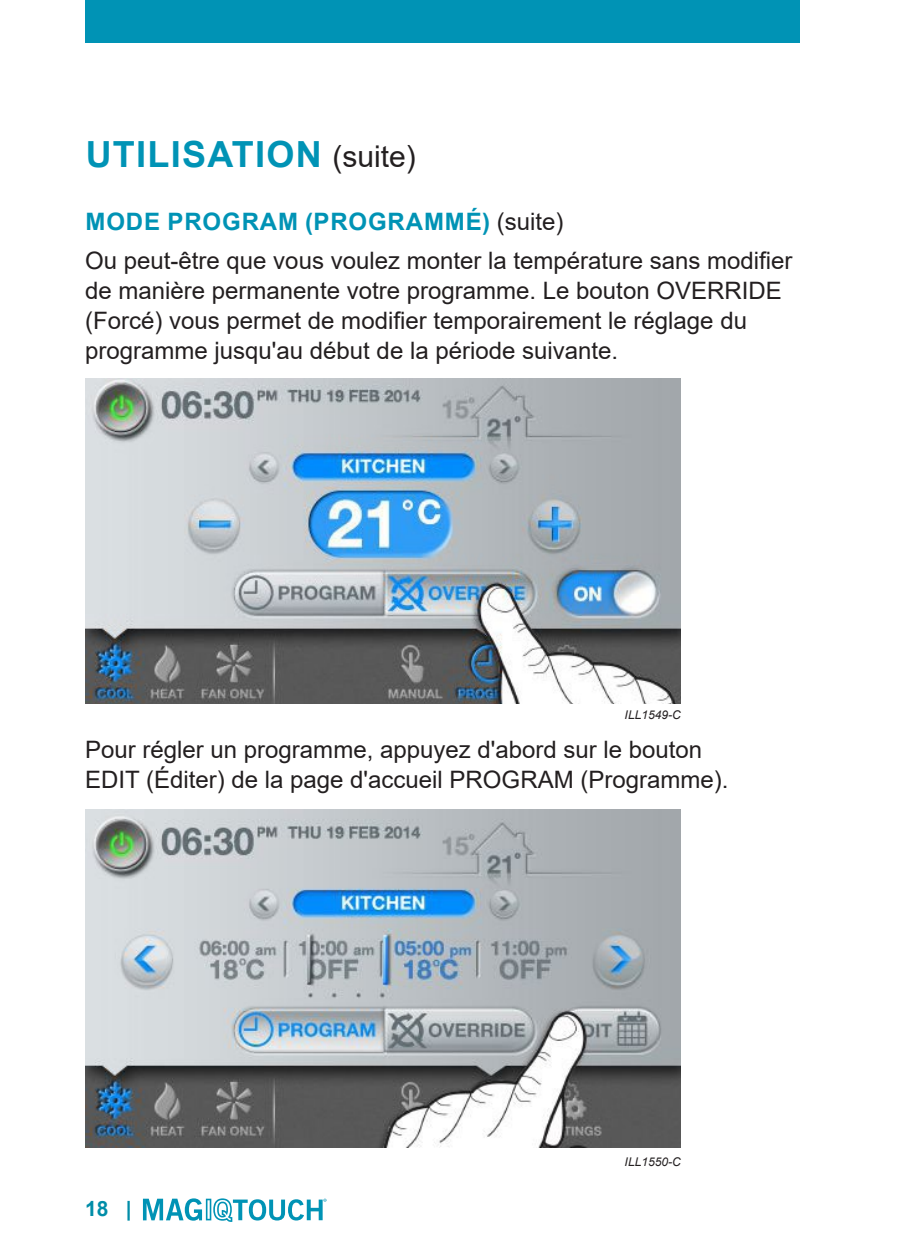
<style>
.page{position:relative;width:919px;height:1259px;background:#fff}
.page>*{position:absolute;margin:0;border:0;box-sizing:border-box;transform-origin:0 0}
.Page_heading{font:700 36px "Arial";letter-spacing:.035em;color:#0093b5}
.Body{font:24px/30px "Arial";color:#231f20}
.SUBHEAD{font:700 24px "Arial";letter-spacing:.035em;color:#0093b5}
.t1{font:700 21px "Arial";color:#008da8}
.Illustration_nr{font:italic 12px "Arial";color:#231f20}
.s1{font-weight:400;font-size:30px;color:#231f20}
.s2{font-weight:400;color:#231f20}
</style>
<div class="page">
<div style="left:85px;top:0;width:714px;height:43px;background:#0093b5"></div>
<svg style="left:143px;top:1198px;width:183px;height:24px"></svg>
<img style="left:85px;top:378px;width:595px;height:325px">
<img style="left:85px;top:809px;width:595px;height:338px">
<p class="Page_heading" style="left:86px;top:129px;width:331px">UTILISATION <span class="s1">(suite)</span></p>
<p class="SUBHEAD" style="left:85px;top:205px;width:479px">MODE PROGRAM (PROGRAMMÉ) <span class="s2">(suite)</span></p>
<p class="Body" style="left:85px;top:245px;width:708px">Ou peut-être que vous voulez monter la température sans modifier de manière permanente votre programme. Le bouton OVERRIDE (Forcé) vous permet de modifier temporairement le réglage du programme jusqu'au début de la période suivante.</p>
<p class="Illustration_nr" style="left:624px;top:706px;width:58px">ILL1549-C</p>
<p class="Body" style="left:85px;top:734px;width:644px">Pour régler un programme, appuyez d'abord sur le bouton<br>EDIT (Éditer) de la page d'accueil PROGRAM (Programme).</p>
<p class="t1" style="left:85px;top:1194px;width:48px">18 |</p>
<p class="Illustration_nr" style="left:624px;top:1153px;width:58px">ILL1550-C</p>
</div>
